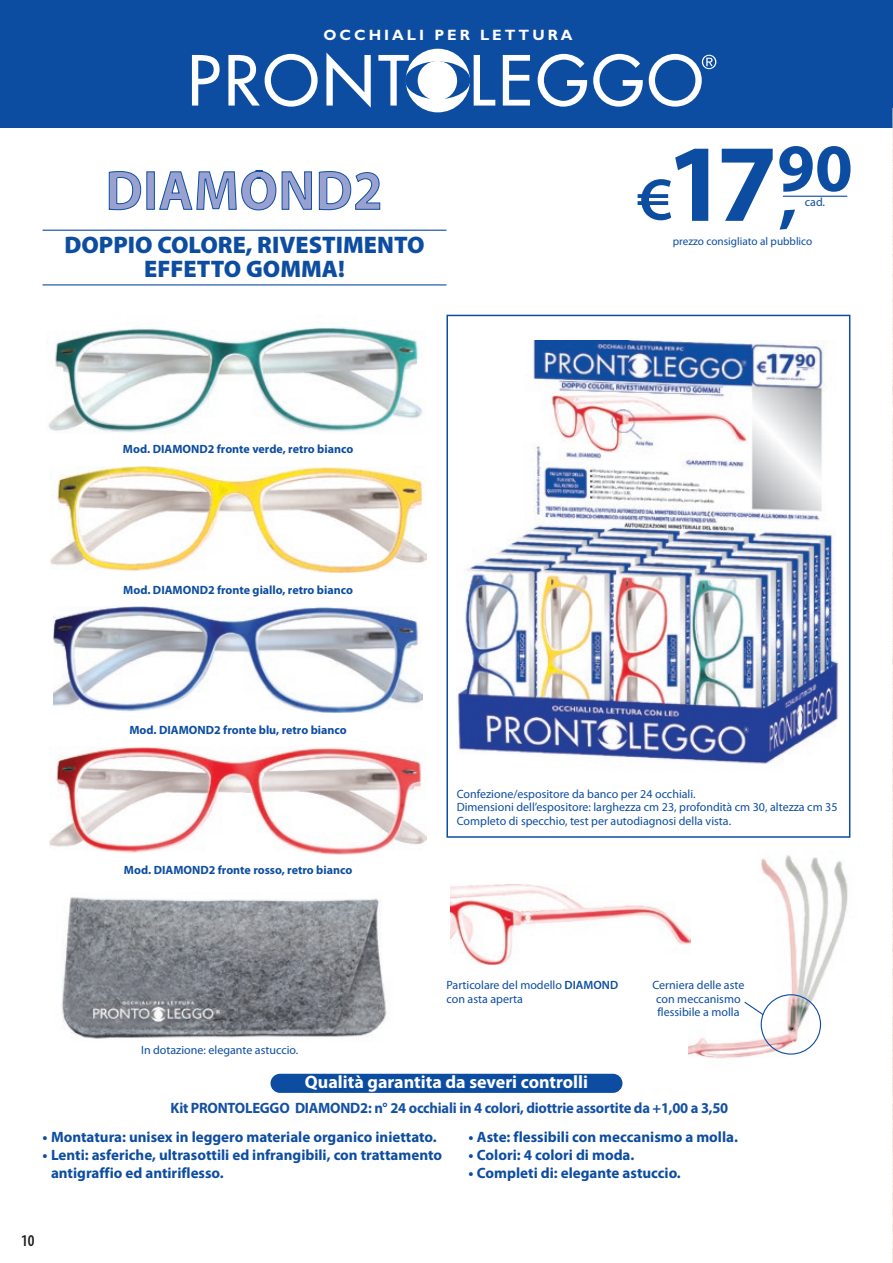
<style>
.page{position:relative;width:893px;height:1263px;background:#fff}
.page>*{position:absolute;margin:0;border:0;box-sizing:border-box;transform-origin:0 0}
.t1{font:700 68.1px "Myriad Pro";color:#0d4da1}
.t2{font:600 semi-expanded 61.05px "Myriad Pro";color:#0d4da1}
.t3{font:900 24px/24px "Myriad Pro";color:#0d4da1;text-align:center}
.t4{font:700 18px "Myriad Pro";color:#fff}
.t5{font:600 condensed 16.5px "Myriad Pro";color:#231f20}
.t6{font:700 15px/18px "Myriad Pro";color:#0d4da1}
.t7{font:700 15px "Myriad Pro";letter-spacing:-.015em;color:#1551a3}
.t8{font:700 15px "Gill Sans Std";letter-spacing:.2em;color:#fff}
.t9{font:12px/13.5px "Myriad Pro";color:#0d4da1}
.t10{font:700 12px "Myriad Pro";color:#0d4da1}
.t11{font:11.25px "Myriad Pro";color:#0d4da1}
.s1{font-size:111px}
.s2{font-weight:600}
</style>
<div class="page">
<div style="left:0;top:0;width:893px;height:128px;background:#0d4da1"></div>
<svg style="left:192px;top:55px;width:28px;height:51px"></svg>
<svg style="left:228px;top:54px;width:90px;height:53px"></svg>
<svg style="left:326px;top:53px;width:45px;height:55px"></svg>
<svg style="left:378px;top:55px;width:31px;height:51px"></svg>
<svg style="left:474px;top:55px;width:21px;height:51px"></svg>
<svg style="left:503px;top:55px;width:27px;height:51px"></svg>
<svg style="left:538px;top:54px;width:49px;height:53px"></svg>
<svg style="left:593px;top:54px;width:50px;height:53px"></svg>
<div style="left:406px;top:49px;width:64px;height:63px;background:#fff;border-radius:50%"></div>
<svg style="left:405px;top:61px;width:65px;height:38px"></svg>
<div style="left:418px;top:61px;width:39px;height:39px;background:#fff;border-radius:50%"></div>
<svg style="left:649px;top:54px;width:67px;height:53px"></svg>
<hr style="left:783px;top:196px;width:64px;height:1px;background:#0d4da1">
<svg style="left:108px;top:170px;width:272px;height:41px"></svg>
<div style="left:446px;top:315px;width:404px;height:523px;border:2px solid #0d4da1"></div>
<img style="left:46px;top:327px;width:377px;height:106px">
<img style="left:50px;top:466px;width:376px;height:107px">
<img style="left:54px;top:607px;width:369px;height:106px">
<img style="left:49px;top:747px;width:378px;height:107px">
<img style="left:457px;top:340px;width:382px;height:424px">
<img style="left:688px;top:855px;width:160px;height:204px">
<div style="left:761px;top:994px;width:60px;height:60px;border:1px solid #0d4da1;border-radius:50%"></div>
<svg style="left:743px;top:1000px;width:22px;height:16px"></svg>
<hr style="left:43px;top:230px;width:403px;height:1px;background:#0d4da1">
<hr style="left:43px;top:284px;width:403px;height:1px;background:#0d4da1">
<img style="left:61px;top:897px;width:326px;height:142px">
<div style="left:270px;top:1074px;width:352px;height:19px;background:#0d4da1;border-radius:10px"></div>
<div style="left:446px;top:879px;width:248px;height:90px;background:#fff"></div>
<img style="left:450px;top:884px;width:240px;height:81px">
<img style="left:892px;top:128px;width:1px;height:1135px">
<img style="left:892px;top:0;width:1px;height:128px">
<p class="t8" style="left:323px;top:26px;width:251px">OCCHIALI PER LETTURA</p>
<h3 class="t3" style="left:64px;top:232px;width:362px">DOPPIO COLORE, RIVESTIMENTO<br>EFFETTO GOMMA!</h3>
<h1 class="t1" style="left:666px;top:124px;width:188px"><span class="s1">17</span>90,</h1>
<h2 class="t2" style="left:637px;top:160px;width:37px">€</h2>
<p class="t9" style="left:805px;top:195px;width:22px">cad.</p>
<p class="t11" style="left:673px;top:234px;width:141px">prezzo consigliato al pubblico</p>
<p class="t10" style="left:123px;top:441px;width:232px">Mod. DIAMOND2 fronte verde, retro bianco</p>
<p class="t10" style="left:123px;top:582px;width:231px">Mod. DIAMOND2 fronte giallo, retro bianco</p>
<p class="t10" style="left:129px;top:722px;width:219px">Mod. DIAMOND2 fronte blu, retro bianco</p>
<p class="t10" style="left:124px;top:862px;width:230px">Mod. DIAMOND2 fronte rosso, retro bianco</p>
<p class="t9" style="left:457px;top:787px;width:382px">Confezione/espositore da banco per 24 occhiali.<br>Dimensioni dell’espositore: larghezza cm 23, profondità cm 30, altezza cm 35<br>Completo di specchio, test per autodiagnosi della vista.</p>
<p class="t9" style="left:141px;top:1043px;width:159px">In dotazione: elegante astuccio.</p>
<p class="t9" style="left:446px;top:978px;width:173px">Particolare del modello <span class="s2">DIAMOND </span>con asta aperta</p>
<p class="t9" style="left:652px;top:978px;width:93px;text-align:center">Cerniera delle aste con meccanismo flessibile a molla</p>
<h3 class="t4" style="left:305px;top:1070px;width:285px">Qualità garantita da severi controlli</h3>
<p class="t7" style="left:171px;top:1098px;width:559px">Kit PRONTOLEGGO DIAMOND2: n° 24 occhiali in 4 colori, diottrie assortite da +1,00 a 3,50</p>
<p class="t6" style="left:43px;top:1128px;width:396px">• Montatura: unisex in leggero materiale organico iniettato.</p>
<p class="t6" style="left:51px;top:1146px;width:393px;text-indent:-9px">• Lenti: asferiche, ultrasottili ed infrangibili, con trattamento antigraffio ed antiriflesso.</p>
<p class="t6" style="left:468px;top:1128px;width:271px">• Aste: flessibili con meccanismo a molla.</p>
<p class="t6" style="left:468px;top:1146px;width:167px">• Colori: 4 colori di moda.</p>
<p class="t6" style="left:468px;top:1164px;width:214px">• Completi di: elegante astuccio.</p>
<h3 class="t5" style="left:21px;top:1230px;width:15px">10</h3>
</div>
